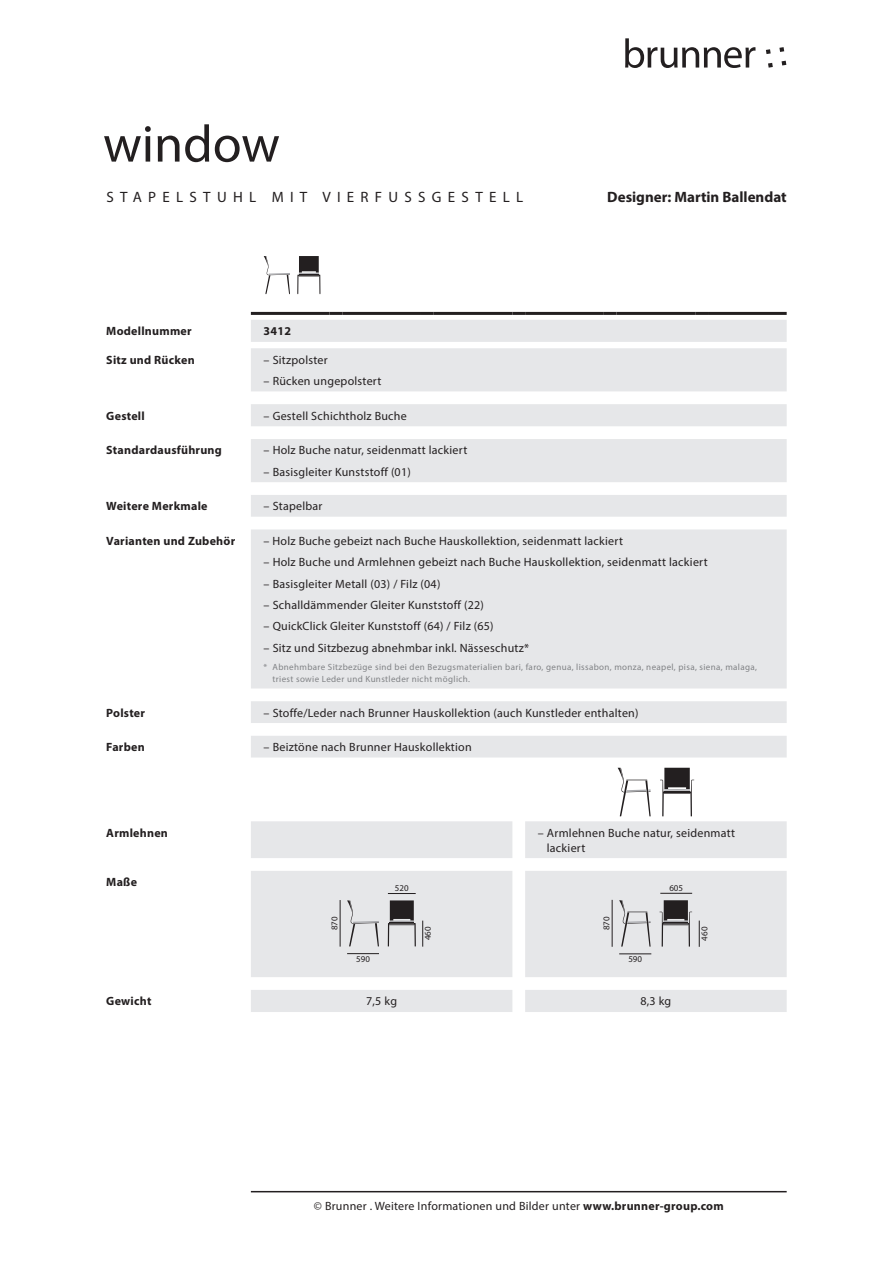
<style>
.page{position:relative;width:893px;height:1263px;background:#fff}
.page>*{position:absolute;margin:0;border:0;box-sizing:border-box;transform-origin:0 0}
.PRODUKT_35pt_Regular{font:52.5px "Myriad Pro";color:#231f20}
.KATEGORIE_Regular_10pt{font:15px "Myriad Pro";letter-spacing:.42em;color:#231f20}
.t1{font:700 15px "Myriad Pro";color:#231f20}
.TABELLE_8pt_Regular_LINKS{font:12px/15px "Myriad Pro";letter-spacing:.02em;color:#231f20}
.TABELLE_8pt_Regular_LINKS-2{font:700 12px "Myriad Pro";letter-spacing:.02em;color:#231f20}
.TABELLE_8pt_Regular_MITTE{font:12px "Myriad Pro";color:#231f20}
.TABELLE_8pt_Regular_MITTE-2{font:700 12px "Myriad Pro";color:#231f20}
.TABELLE_8pt_Regular_LINKS-3{font:9px/12px "Myriad Pro";letter-spacing:.04em;color:#808285}
.t2{font:9px "Myriad Pro";color:#231f20}
.t3{font:8.85px "Myriad Pro";color:#231f20}
.s1{font-weight:700}
</style>
<div class="page">
<hr style="left:251px;top:1191px;width:536px;height:1px;background:#231f20">
<svg style="left:625px;top:38px;width:130px;height:30px"></svg>
<svg style="left:768px;top:63px;width:5px;height:5px"></svg>
<svg style="left:766px;top:49px;width:5px;height:5px"></svg>
<svg style="left:779px;top:47px;width:5px;height:5px"></svg>
<svg style="left:782px;top:61px;width:4px;height:4px"></svg>
<svg style="left:251px;top:320px;width:536px;height:692px;fill:#e6e7e9"></svg>
<hr style="left:251px;top:312px;width:79px;height:3px;background:#231f20">
<svg style="left:330px;top:312px;width:12px;height:3px"></svg>
<hr style="left:342px;top:312px;width:79px;height:3px;background:#231f20">
<svg style="left:421px;top:312px;width:13px;height:3px"></svg>
<hr style="left:434px;top:312px;width:78px;height:3px;background:#231f20">
<svg style="left:512px;top:312px;width:13px;height:3px"></svg>
<hr style="left:525px;top:312px;width:79px;height:3px;background:#231f20">
<svg style="left:604px;top:312px;width:13px;height:3px"></svg>
<hr style="left:617px;top:312px;width:78px;height:3px;background:#231f20">
<svg style="left:695px;top:312px;width:13px;height:3px"></svg>
<hr style="left:708px;top:312px;width:79px;height:3px;background:#231f20">
<svg style="left:297px;top:256px;width:24px;height:39px"></svg>
<svg style="left:264px;top:256px;width:26px;height:39px"></svg>
<svg style="left:618px;top:768px;width:33px;height:49px"></svg>
<svg style="left:660px;top:768px;width:34px;height:49px"></svg>
<svg style="left:388px;top:900px;width:28px;height:47px"></svg>
<svg style="left:347px;top:900px;width:32px;height:47px;background:#d6d7d9"></svg>
<hr style="left:340px;top:900px;width:1px;height:46px;background:#231f20">
<hr style="left:347px;top:953px;width:32px;height:1px;background:#231f20">
<svg style="left:422px;top:921px;width:1px;height:26px"></svg>
<svg style="left:388px;top:893px;width:28px;height:1px"></svg>
<svg style="left:619px;top:900px;width:32px;height:48px;background:#d1d2d3"></svg>
<svg style="left:659px;top:900px;width:33px;height:48px;background:#99999a"></svg>
<hr style="left:612px;top:900px;width:1px;height:47px;background:#231f20">
<hr style="left:619px;top:953px;width:32px;height:1px;background:#231f20">
<svg style="left:699px;top:920px;width:1px;height:27px"></svg>
<hr style="left:660px;top:893px;width:32px;height:1px;background:#231f20">
<p class="PRODUKT_35pt_Regular" style="left:103px;top:112px;width:178px">window</p>
<p class="KATEGORIE_Regular_10pt" style="left:106px;top:188px;width:418px">STAPELSTUHL MIT VIERFUSSGESTELL</p>
<p class="t1" style="left:607px;top:187px;width:181px">Designer: Martin Ballendat</p>
<p class="TABELLE_8pt_Regular_LINKS-2" style="left:106px;top:323px;width:87px">Modellnummer</p>
<p class="TABELLE_8pt_Regular_MITTE-2" style="left:264px;top:323px;width:29px">3412</p>
<p class="TABELLE_8pt_Regular_LINKS-2" style="left:106px;top:352px;width:90px">Sitz und Rücken</p>
<p class="TABELLE_8pt_Regular_LINKS" style="left:264px;top:352px;width:66px">– Sitzpolster</p>
<p class="TABELLE_8pt_Regular_LINKS" style="left:264px;top:373px;width:119px">– Rücken ungepolstert</p>
<p class="TABELLE_8pt_Regular_LINKS-2" style="left:106px;top:408px;width:40px">Gestell</p>
<p class="TABELLE_8pt_Regular_LINKS" style="left:264px;top:408px;width:145px">– Gestell Schichtholz Buche</p>
<p class="TABELLE_8pt_Regular_LINKS-2" style="left:106px;top:443px;width:117px">Standardausführung</p>
<p class="TABELLE_8pt_Regular_LINKS" style="left:264px;top:443px;width:205px">– Holz Buche natur, seidenmatt lackiert</p>
<p class="TABELLE_8pt_Regular_LINKS" style="left:264px;top:464px;width:149px">– Basisgleiter Kunststoff (01)</p>
<p class="TABELLE_8pt_Regular_LINKS-2" style="left:106px;top:498px;width:103px">Weitere Merkmale</p>
<p class="TABELLE_8pt_Regular_LINKS" style="left:264px;top:499px;width:60px">– Stapelbar</p>
<p class="TABELLE_8pt_Regular_LINKS-2" style="left:106px;top:533px;width:130px">Varianten und Zubehör</p>
<p class="TABELLE_8pt_Regular_LINKS" style="left:264px;top:533px;width:361px">– Holz Buche gebeizt nach Buche Hauskollektion, seidenmatt lackiert</p>
<p class="TABELLE_8pt_Regular_LINKS" style="left:264px;top:554px;width:445px">– Holz Buche und Armlehnen gebeizt nach Buche Hauskollektion, seidenmatt lackiert</p>
<p class="TABELLE_8pt_Regular_LINKS" style="left:264px;top:576px;width:178px">– Basisgleiter Metall (03) / Filz (04)</p>
<p class="TABELLE_8pt_Regular_LINKS" style="left:264px;top:597px;width:222px">– Schalldämmender Gleiter Kunststoff (22)</p>
<p class="TABELLE_8pt_Regular_LINKS" style="left:264px;top:619px;width:232px">– QuickClick Gleiter Kunststoff (64) / Filz (65)</p>
<p class="TABELLE_8pt_Regular_LINKS" style="left:264px;top:640px;width:267px">– Sitz und Sitzbezug abnehmbar inkl. Nässeschutz*</p>
<p class="TABELLE_8pt_Regular_LINKS-3" style="left:273px;top:661px;width:486px;text-indent:-9px">* Abnehmbare Sitzbezüge sind bei den Bezugsmaterialien bari, faro, genua, lissabon, monza, neapel, pisa, siena, malaga, triest sowie Leder und Kunstleder nicht möglich.</p>
<p class="TABELLE_8pt_Regular_LINKS-2" style="left:106px;top:705px;width:40px">Polster</p>
<p class="TABELLE_8pt_Regular_LINKS" style="left:264px;top:705px;width:376px">– Stoffe/Leder nach Brunner Hauskollektion (auch Kunstleder enthalten)</p>
<p class="TABELLE_8pt_Regular_LINKS-2" style="left:106px;top:739px;width:40px">Farben</p>
<p class="TABELLE_8pt_Regular_LINKS" style="left:264px;top:739px;width:210px">– Beiztöne nach Brunner Hauskollektion</p>
<p class="TABELLE_8pt_Regular_LINKS-2" style="left:106px;top:825px;width:63px">Armlehnen</p>
<p class="TABELLE_8pt_Regular_LINKS" style="left:547px;top:825px;width:190px;text-indent:-9px">– Armlehnen Buche natur, seidenmatt lackiert</p>
<p class="TABELLE_8pt_Regular_LINKS-2" style="left:106px;top:874px;width:32px">Maße</p>
<p class="t3" style="left:329px;top:930px;width:15px;rotate:-90deg">870</p>
<p class="t2" style="left:669px;top:882px;width:15px">605</p>
<p class="t3" style="left:395px;top:883px;width:15px">520</p>
<p class="t2" style="left:601px;top:930px;width:15px;rotate:-90deg">870</p>
<p class="t3" style="left:422px;top:940px;width:15px;rotate:-90deg">460</p>
<p class="t2" style="left:699px;top:940px;width:15px;rotate:-90deg">460</p>
<p class="t3" style="left:356px;top:953px;width:15px">590</p>
<p class="t2" style="left:628px;top:953px;width:15px">590</p>
<p class="TABELLE_8pt_Regular_LINKS-2" style="left:106px;top:993px;width:47px">Gewicht</p>
<p class="TABELLE_8pt_Regular_MITTE" style="left:366px;top:994px;width:32px">7,5 kg</p>
<p class="TABELLE_8pt_Regular_MITTE" style="left:640px;top:994px;width:32px">8,3 kg</p>
<p class="TABELLE_8pt_Regular_LINKS" style="left:314px;top:1198px;width:411px">© Brunner . Weitere Informationen und Bilder unter <span class="s1">www.brunner-group.com</span></p>
</div>
